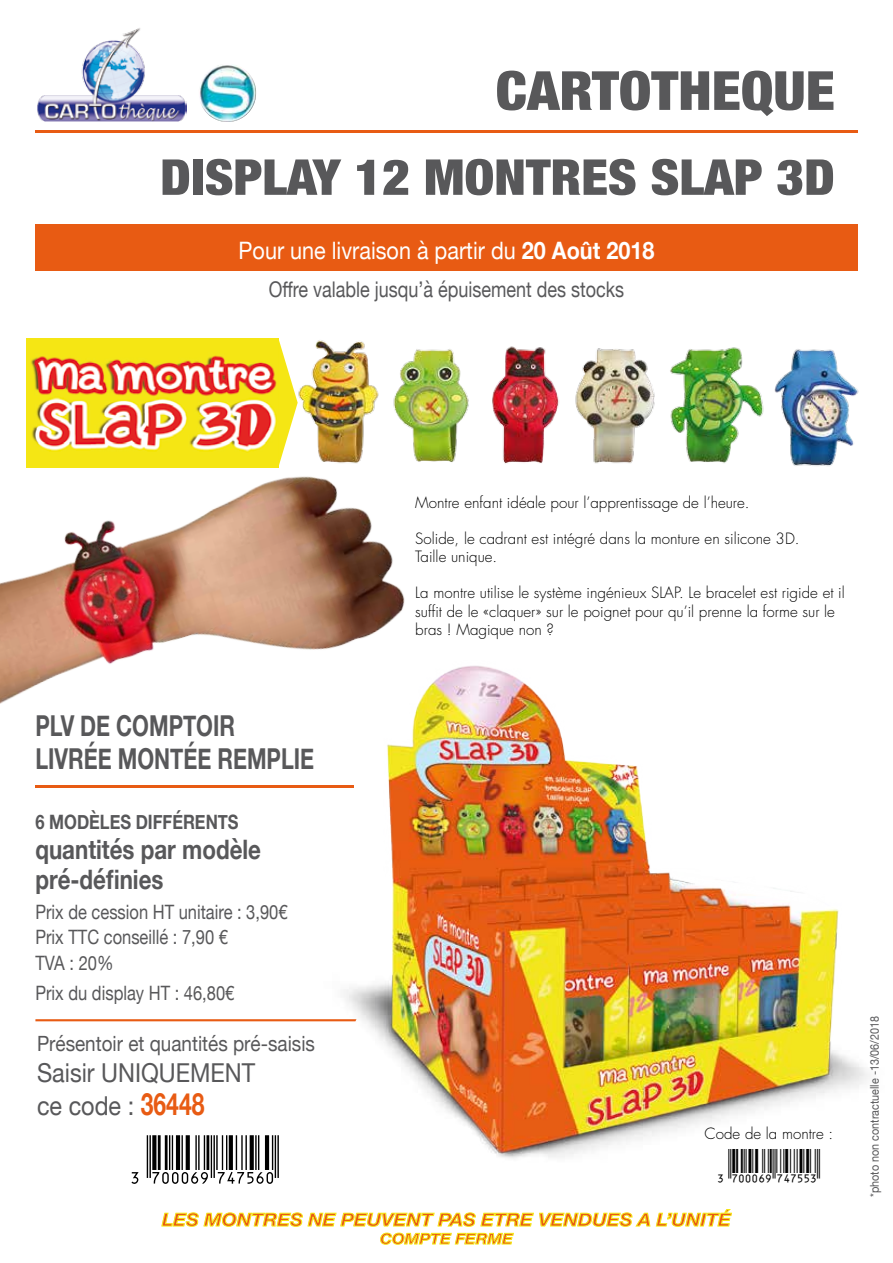
<style>
.page{position:relative;width:893px;height:1263px;background:#fff}
.page>*{position:absolute;margin:0;border:0;box-sizing:border-box;transform-origin:0 0}
.t1{font:900 condensed 54px "Helvetica Neue";color:#58585a;scale:1.08 1}
.t2{font:52.05px "Ean P36 Lfz";color:#000}
.t3{font:900 condensed 49.5px "Helvetica Neue";color:#58585a;scale:1.08 1}
.t4{font:36px "Ean P36 Lfz";color:#000}
.t5{font:700 28.8px/33px "Helvetica Neue";color:#58585a;scale:.75 1}
.t6{font:700 26.85px/30px "Helvetica Neue";color:#58585a;scale:.83 1}
.t7{font:26.1px/33px "Helvetica Neue";color:#58585a;scale:.9 1}
.t8{font:24px "Helvetica Neue";color:#fff;scale:.9 1}
.t9{font:21.6px "Helvetica Neue";color:#58585a;scale:.83 1}
.t10{font:21px "Helvetica Neue";color:#58585a;scale:.9 1}
.t11{font:19.8px/25.5px "Helvetica Neue";color:#58585a;scale:.83 1}
.t12{font:700 19.8px "Helvetica Neue";color:#58585a;scale:.83 1}
.t13{font:italic 700 18px "Helvetica Neue";color:#e85b13;scale:1.08 1}
.t14{font:300 15.15px/18.1px "Futura";color:#000}
.t15{font:italic 700 15px "Helvetica Neue";color:#e85b13;scale:1.08 1}
.t16{font:12px "Helvetica Neue";color:#58585a;scale:.9 1}
.s1{font-weight:700}
.s2{font-weight:700;font-size:30.6px;color:#e85b13}
</style>
<div class="page">
<div style="left:35px;top:224px;width:822px;height:47px;background:#e85b13"></div>
<img style="left:323px;top:665px;width:547px;height:494px">
<svg style="left:161px;top:1209px;width:571px;height:36px"></svg>
<hr style="left:35px;top:130px;width:822px;height:2px;background:#e85b13">
<svg style="left:35px;top:1019px;width:321px;height:2px"></svg>
<img style="left:37px;top:28px;width:149px;height:94px">
<img style="left:200px;top:65px;width:28px;height:46px">
<img style="left:0;top:467px;width:467px;height:358px">
<img style="left:275px;top:340px;width:584px;height:149px">
<img style="left:26px;top:338px;width:252px;height:129px">
<svg style="left:278px;top:338px;width:20px;height:129px"></svg>
<h1 class="t1" style="left:496px;top:46px;width:316px">CARTOTHEQUE</h1>
<h3 class="t3" style="left:160px;top:136px;width:626px">DISPLAY 12 MONTRES SLAP 3D</h3>
<h3 class="t8" style="left:239px;top:234px;width:463px">Pour une livraison à partir du <span class="s1">20 Août 2018</span></h3>
<h3 class="t9" style="left:269px;top:274px;width:430px">Offre valable jusqu’à épuisement des stocks</h3>
<p class="t14" style="left:415px;top:493px;width:336px">Montre enfant idéale pour l’apprentissage de l’heure.</p>
<p class="t14" style="left:415px;top:529px;width:386px">Solide, le cadrant est intégré dans la monture en silicone 3D.<br>Taille unique.</p>
<p class="t14" style="left:415px;top:584px;width:431px">La montre utilise le système ingénieux SLAP. Le bracelet est rigide et il suffit de le «claquer» sur le poignet pour qu’il prenne la forme sur le bras ! Magique non ?</p>
<h3 class="t5" style="left:35px;top:710px;width:373px">PLV DE COMPTOIR<br>LIVRÉE MONTÉE REMPLIE</h3>
<h3 class="t12" style="left:35px;top:806px;width:246px">6 MODÈLES DIFFÉRENTS</h3>
<h3 class="t6" style="left:35px;top:835px;width:273px">quantités par modèle pré-définies</h3>
<h3 class="t11" style="left:35px;top:900px;width:305px">Prix de cession HT unitaire : 3,90€<br>Prix TTC conseillé : 7,90 €<br>TVA : 20%</h3>
<h3 class="t11" style="left:35px;top:981px;width:241px">Prix du display HT : 46,80€</h3>
<h3 class="t10" style="left:37px;top:1028px;width:310px">Présentoir et quantités pré-saisis</h3>
<h3 class="t7" style="left:37px;top:1057px;width:244px">Saisir UNIQUEMENT ce code : <span class="s2">36448</span></h3>
<h2 class="t2" style="left:131px;top:1135px;width:149px">&amp;:HAKKQJ=\Y\Z[U:</h2>
<p class="t14" style="left:705px;top:1125px;width:130px">Code de la montre :</p>
<h3 class="t4" style="left:718px;top:1149px;width:103px">&amp;:HAKKQJ=\Y\ZZX:</h3>
<p class="t13" style="left:162px;top:1205px;width:528px">LES MONTRES NE PEUVENT PAS ETRE VENDUES A L’UNITÉ</p>
<p class="t15" style="left:380px;top:1227px;width:125px">COMPTE FERME</p>
<p class="t16" style="left:866px;top:1197px;width:203px;rotate:-90deg">*photo non contractuelle -13/06/2018</p>
</div>
